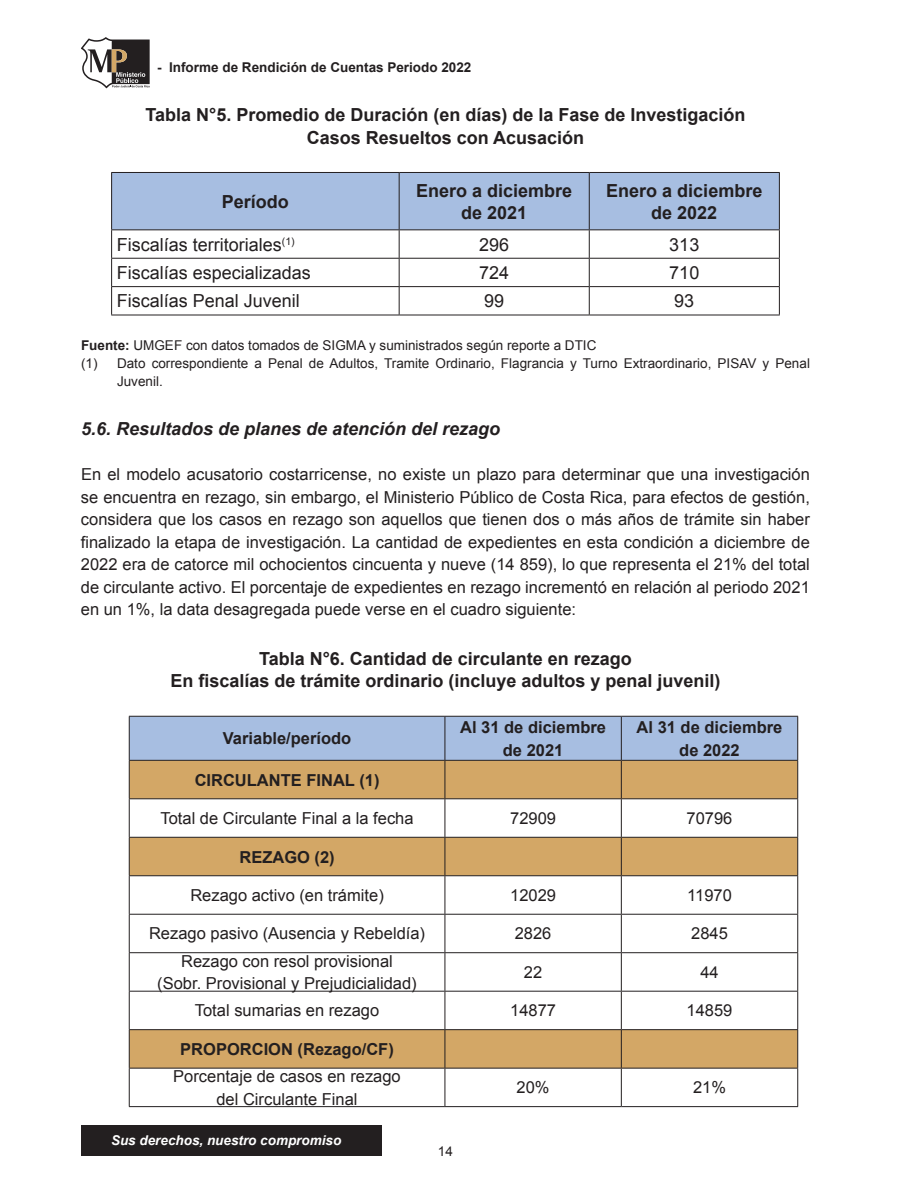
<style>
.page{position:relative;width:918px;height:1188px;background:#fff}
.page>*{position:absolute;margin:0;border:0;box-sizing:border-box;transform-origin:0 0}
.t1{font:700 18px/22.5px "Arial";color:#231f20;text-align:center}
.t2{font:18px "Arial";color:#231f20}
.t3{font:italic 700 18px "Arial";color:#231f20}
.t4{font:16.5px/22.5px "Arial";color:#231f20;text-align:center}
.t5{font:700 16.5px/22.5px "Arial";color:#231f20;text-align:center}
.t6{font:13.5px "Arial";color:#231f20}
.t7{font:700 13.5px "Arial";color:#231f20}
.t8{font:italic 700 13.5px "Arial";color:#fff}
.s1{font-weight:700}
</style>
<div class="page">
<svg style="left:81px;top:37px;width:69px;height:51px"></svg>
<div style="left:81px;top:1125px;width:300px;height:31px;background:#231f20"></div>
<hr style="left:111px;top:315px;width:288px;height:1px;background:#231f20">
<svg style="left:111px;top:172px;width:669px;height:143px"></svg>
<hr style="left:399px;top:315px;width:190px;height:1px;background:#231f20">
<hr style="left:589px;top:315px;width:191px;height:1px;background:#231f20">
<div style="left:130px;top:717px;width:667px;height:43px;background:#a7bee1"></div>
<svg style="left:130px;top:761px;width:667px;height:307px"></svg>
<hr style="left:445px;top:717px;width:1px;height:43px;background:#231f20">
<hr style="left:621px;top:717px;width:1px;height:43px;background:#231f20">
<hr style="left:445px;top:761px;width:1px;height:37px;background:#231f20">
<hr style="left:621px;top:761px;width:1px;height:37px;background:#231f20">
<hr style="left:129px;top:798px;width:316px;height:1px;background:#231f20">
<hr style="left:445px;top:799px;width:1px;height:38px;background:#231f20">
<hr style="left:445px;top:798px;width:176px;height:1px;background:#231f20">
<hr style="left:621px;top:798px;width:177px;height:1px;background:#231f20">
<hr style="left:621px;top:799px;width:1px;height:38px;background:#231f20">
<hr style="left:129px;top:837px;width:316px;height:1px;background:#231f20">
<hr style="left:445px;top:838px;width:1px;height:37px;background:#231f20">
<hr style="left:445px;top:837px;width:176px;height:1px;background:#231f20">
<hr style="left:621px;top:837px;width:177px;height:1px;background:#231f20">
<hr style="left:621px;top:838px;width:1px;height:37px;background:#231f20">
<hr style="left:129px;top:875px;width:316px;height:1px;background:#231f20">
<hr style="left:445px;top:876px;width:1px;height:38px;background:#231f20">
<hr style="left:445px;top:875px;width:176px;height:1px;background:#231f20">
<hr style="left:621px;top:875px;width:177px;height:1px;background:#231f20">
<hr style="left:621px;top:876px;width:1px;height:38px;background:#231f20">
<hr style="left:129px;top:914px;width:316px;height:1px;background:#231f20">
<hr style="left:445px;top:915px;width:1px;height:37px;background:#231f20">
<hr style="left:445px;top:914px;width:176px;height:1px;background:#231f20">
<hr style="left:621px;top:914px;width:177px;height:1px;background:#231f20">
<hr style="left:621px;top:915px;width:1px;height:37px;background:#231f20">
<hr style="left:129px;top:952px;width:316px;height:1px;background:#231f20">
<hr style="left:445px;top:953px;width:1px;height:38px;background:#231f20">
<hr style="left:445px;top:952px;width:176px;height:1px;background:#231f20">
<hr style="left:621px;top:952px;width:177px;height:1px;background:#231f20">
<hr style="left:621px;top:953px;width:1px;height:38px;background:#231f20">
<hr style="left:129px;top:991px;width:316px;height:1px;background:#231f20">
<hr style="left:445px;top:992px;width:1px;height:37px;background:#231f20">
<hr style="left:445px;top:991px;width:176px;height:1px;background:#231f20">
<hr style="left:621px;top:991px;width:177px;height:1px;background:#231f20">
<hr style="left:621px;top:992px;width:1px;height:37px;background:#231f20">
<hr style="left:129px;top:1029px;width:316px;height:1px;background:#231f20">
<hr style="left:445px;top:1030px;width:1px;height:38px;background:#231f20">
<hr style="left:445px;top:1029px;width:176px;height:1px;background:#231f20">
<hr style="left:621px;top:1029px;width:177px;height:1px;background:#231f20">
<hr style="left:621px;top:1030px;width:1px;height:38px;background:#231f20">
<hr style="left:129px;top:1068px;width:316px;height:1px;background:#231f20">
<hr style="left:445px;top:1069px;width:1px;height:37px;background:#231f20">
<hr style="left:445px;top:1068px;width:176px;height:1px;background:#231f20">
<hr style="left:621px;top:1068px;width:177px;height:1px;background:#231f20">
<hr style="left:621px;top:1069px;width:1px;height:37px;background:#231f20">
<hr style="left:129px;top:761px;width:1px;height:37px;background:#231f20">
<hr style="left:797px;top:761px;width:1px;height:37px;background:#231f20">
<hr style="left:129px;top:799px;width:1px;height:38px;background:#231f20">
<hr style="left:797px;top:799px;width:1px;height:38px;background:#231f20">
<hr style="left:129px;top:838px;width:1px;height:37px;background:#231f20">
<hr style="left:797px;top:838px;width:1px;height:37px;background:#231f20">
<hr style="left:129px;top:876px;width:1px;height:38px;background:#231f20">
<hr style="left:797px;top:876px;width:1px;height:38px;background:#231f20">
<hr style="left:129px;top:915px;width:1px;height:37px;background:#231f20">
<hr style="left:797px;top:915px;width:1px;height:37px;background:#231f20">
<hr style="left:129px;top:953px;width:1px;height:38px;background:#231f20">
<hr style="left:797px;top:953px;width:1px;height:38px;background:#231f20">
<hr style="left:129px;top:992px;width:1px;height:37px;background:#231f20">
<hr style="left:797px;top:992px;width:1px;height:37px;background:#231f20">
<hr style="left:129px;top:1030px;width:1px;height:38px;background:#231f20">
<hr style="left:797px;top:1030px;width:1px;height:38px;background:#231f20">
<hr style="left:129px;top:1069px;width:1px;height:37px;background:#231f20">
<hr style="left:797px;top:1069px;width:1px;height:37px;background:#231f20">
<hr style="left:129px;top:1106px;width:316px;height:1px;background:#231f20">
<hr style="left:445px;top:1106px;width:176px;height:1px;background:#231f20">
<hr style="left:621px;top:1106px;width:177px;height:1px;background:#231f20">
<hr style="left:129px;top:716px;width:316px;height:1px;background:#231f20">
<hr style="left:129px;top:717px;width:1px;height:43px;background:#231f20">
<hr style="left:445px;top:716px;width:176px;height:1px;background:#231f20">
<hr style="left:621px;top:716px;width:177px;height:1px;background:#231f20">
<hr style="left:797px;top:717px;width:1px;height:43px;background:#231f20">
<hr style="left:129px;top:760px;width:316px;height:1px;background:#231f20">
<hr style="left:445px;top:760px;width:176px;height:1px;background:#231f20">
<hr style="left:621px;top:760px;width:177px;height:1px;background:#231f20">
<p class="t7" style="left:157px;top:58px;width:316px">- Informe de Rendición de Cuentas Periodo 2022</p>
<p class="t1" style="left:145px;top:104px;width:602px">Tabla N°5. Promedio de Duración (en días) de la Fase de Investigación<br>Casos Resueltos con Acusación</p>
<p class="t1" style="left:222px;top:191px;width:69px">Período</p>
<p class="t1" style="left:416px;top:180px;width:158px;line-height:21.6px">Enero a diciembre de 2021</p>
<p class="t1" style="left:606px;top:180px;width:158px;line-height:21.6px">Enero a diciembre de 2022</p>
<p class="t2" style="left:117px;top:232px;width:179px">Fiscalías territoriales<sup>(1)</sup></p>
<p class="t2" style="left:479px;top:232px;width:32px">296</p>
<p class="t2" style="left:669px;top:232px;width:32px">313</p>
<p class="t2" style="left:117px;top:261px;width:196px">Fiscalías especializadas</p>
<p class="t2" style="left:479px;top:261px;width:32px">724</p>
<p class="t2" style="left:669px;top:261px;width:32px">710</p>
<p class="t2" style="left:117px;top:289px;width:185px">Fiscalías Penal Juvenil</p>
<p class="t2" style="left:484px;top:289px;width:22px">99</p>
<p class="t2" style="left:674px;top:289px;width:22px">93</p>
<p class="t6" style="left:81px;top:336px;width:517px"><span class="s1">Fuente:</span> UMGEF con datos tomados de SIGMA y suministrados según reporte a DTIC</p>
<p class="t6" style="left:81px;top:354px;width:730px">(1) Dato correspondiente a Penal de Adultos, Tramite Ordinario, Flagrancia y Turno Extraordinario, PISAV y Penal</p>
<p class="t6" style="left:117px;top:372px;width:47px">Juvenil.</p>
<p class="t3" style="left:81px;top:417px;width:421px">5.6. Resultados de planes de atención del rezago</p>
<p class="t4" style="left:81px;top:464px;width:731px;text-align:justify">En el modelo acusatorio costarricense, no existe un plazo para determinar que una investigación se encuentra en rezago, sin embargo, el Ministerio Público de Costa Rica, para efectos de gestión, considera que los casos en rezago son aquellos que tienen dos o más años de trámite sin haber finalizado la etapa de investigación. La cantidad de expedientes en esta condición a diciembre de 2022 era de catorce mil ochocientos cincuenta y nueve (14 859), lo que representa el 21% del total de circulante activo. El porcentaje de expedientes en rezago incrementó en relación al periodo 2021 en un 1%, la data desagregada puede verse en el cuadro siguiente:</p>
<p class="t1" style="left:170px;top:648px;width:552px">Tabla N°6. Cantidad de circulante en rezago<br>En fiscalías de trámite ordinario (incluye adultos y penal juvenil)</p>
<p class="t5" style="left:223px;top:728px;width:130px">Variable/período</p>
<p class="t5" style="left:460px;top:717px;width:147px">Al 31 de diciembre de 2021</p>
<p class="t5" style="left:637px;top:717px;width:147px">Al 31 de diciembre de 2022</p>
<p class="t5" style="left:195px;top:769px;width:186px">CIRCULANTE FINAL (1)</p>
<p class="t4" style="left:161px;top:807px;width:255px">Total de Circulante Final a la fecha</p>
<p class="t4" style="left:510px;top:807px;width:47px">72909</p>
<p class="t4" style="left:687px;top:807px;width:47px">70796</p>
<p class="t5" style="left:239px;top:846px;width:97px">REZAGO (2)</p>
<p class="t4" style="left:190px;top:884px;width:195px">Rezago activo (en trámite)</p>
<p class="t4" style="left:510px;top:884px;width:47px">12029</p>
<p class="t4" style="left:687px;top:884px;width:46px">11970</p>
<p class="t4" style="left:149px;top:923px;width:278px">Rezago pasivo (Ausencia y Rebeldía)</p>
<p class="t4" style="left:515px;top:923px;width:38px">2826</p>
<p class="t4" style="left:691px;top:923px;width:38px">2845</p>
<p class="t4" style="left:157px;top:950px;width:261px">Rezago con resol provisional (Sobr. Provisional y Prejudicialidad)</p>
<p class="t4" style="left:524px;top:961px;width:20px">22</p>
<p class="t4" style="left:700px;top:961px;width:20px">44</p>
<p class="t4" style="left:195px;top:1000px;width:186px">Total sumarias en rezago</p>
<p class="t4" style="left:510px;top:1000px;width:47px">14877</p>
<p class="t4" style="left:687px;top:1000px;width:47px">14859</p>
<p class="t5" style="left:180px;top:1038px;width:215px">PROPORCION (Rezago/CF)</p>
<p class="t4" style="left:173px;top:1065px;width:229px">Porcentaje de casos en rezago del Circulante Final</p>
<p class="t4" style="left:517px;top:1077px;width:35px">20%</p>
<p class="t4" style="left:693px;top:1077px;width:35px">21%</p>
<p class="t8" style="left:111px;top:1132px;width:232px">Sus derechos, nuestro compromiso</p>
<p class="t6" style="left:438px;top:1142px;width:17px">14</p>
</div>
